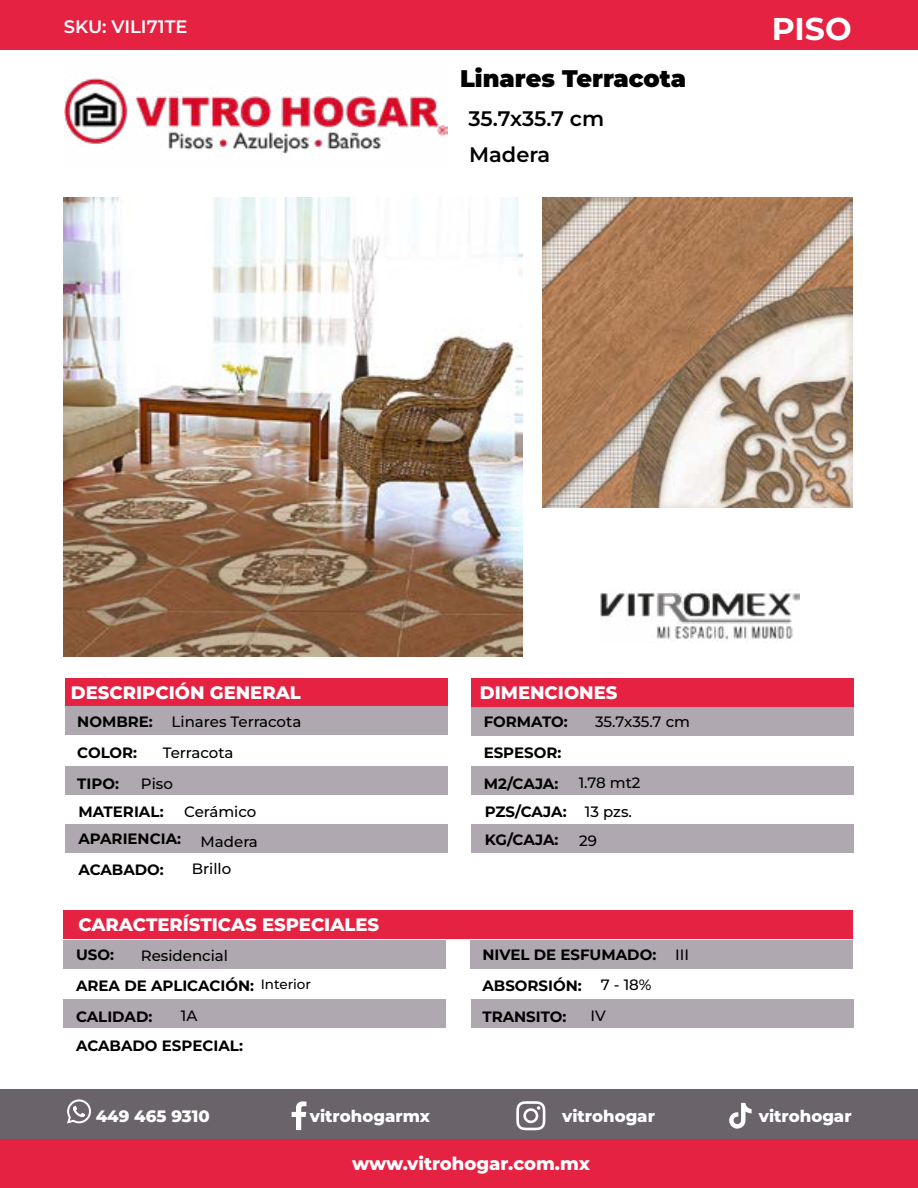
<style>
.page{position:relative;width:918px;height:1188px;background:#fff}
.page>*{position:absolute;margin:0;border:0;box-sizing:border-box;transform-origin:0 0}
.t1{font:700 31.5px "Montserrat";color:#fff}
.t2{font:900 24px "Montserrat";color:#000}
.t3{font:600 21px "Montserrat";color:#000}
.t4{font:800 18px "Montserrat";color:#fff}
.t5{font:600 18px "Montserrat";color:#fff}
.t6{font:800 16.5px "Montserrat";color:#fff}
.t7{font:700 15px "Montserrat";color:#000}
.t8{font:500 15px "Montserrat";color:#000}
.t9{font:500 13.5px "Montserrat";color:#000}
</style>
<div class="page">
<div style="left:65px;top:678px;width:382px;height:28px;background:#e62243"></div>
<div style="left:65px;top:707px;width:382px;height:28px;background:#b0a8b0"></div>
<div style="left:63px;top:940px;width:383px;height:28px;background:#b0a8b0"></div>
<div style="left:471px;top:707px;width:383px;height:28px;background:#b0a8b0"></div>
<div style="left:470px;top:940px;width:383px;height:28px;background:#b0a8b0"></div>
<div style="left:65px;top:824px;width:382px;height:28px;background:#b0a8b0"></div>
<div style="left:471px;top:824px;width:383px;height:29px;background:#b0a8b0"></div>
<div style="left:65px;top:766px;width:382px;height:29px;background:#b0a8b0"></div>
<div style="left:63px;top:1000px;width:383px;height:28px;background:#b0a8b0"></div>
<div style="left:471px;top:766px;width:383px;height:29px;background:#b0a8b0"></div>
<div style="left:471px;top:1000px;width:383px;height:28px;background:#b0a8b0"></div>
<div style="left:63px;top:910px;width:790px;height:28px;background:#e62243"></div>
<div style="left:471px;top:678px;width:383px;height:28px;background:#e62243"></div>
<div style="left:1px;top:1139px;width:917px;height:49px;background:#e62243"></div>
<div style="left:0;top:1089px;width:918px;height:49px;background:#6a636a"></div>
<div style="left:0;top:0;width:918px;height:49px;background:#e62243"></div>
<svg style="left:67px;top:1099px;width:24px;height:25px"></svg>
<svg style="left:292px;top:1101px;width:14px;height:29px"></svg>
<svg style="left:516px;top:1101px;width:29px;height:29px"></svg>
<svg style="left:729px;top:1103px;width:23px;height:26px"></svg>
<img style="left:64px;top:77px;width:383px;height:77px">
<img style="left:601px;top:589px;width:198px;height:52px">
<img style="left:542px;top:197px;width:311px;height:311px">
<img style="left:64px;top:197px;width:459px;height:459px">
<p class="t5" style="left:64px;top:15px;width:125px">SKU: VILI71TE</p>
<p class="t1" style="left:772px;top:7px;width:81px">PISO</p>
<p class="t2" style="left:460px;top:63px;width:228px">Linares Terracota</p>
<p class="t3" style="left:469px;top:105px;width:137px">35.7x35.7 cm</p>
<p class="t3" style="left:469px;top:140px;width:82px">Madera</p>
<p class="t4" style="left:71px;top:681px;width:231px">DESCRIPCIÓN GENERAL</p>
<p class="t4" style="left:480px;top:681px;width:139px">DIMENCIONES</p>
<p class="t8" style="left:172px;top:712px;width:131px">Linares Terracota</p>
<p class="t8" style="left:163px;top:743px;width:72px">Terracota</p>
<p class="t8" style="left:141px;top:773px;width:34px">Piso</p>
<p class="t8" style="left:184px;top:802px;width:74px">Cerámico</p>
<p class="t8" style="left:201px;top:832px;width:59px">Madera</p>
<p class="t7" style="left:77px;top:712px;width:77px">NOMBRE:</p>
<p class="t7" style="left:484px;top:712px;width:86px">FORMATO:</p>
<p class="t7" style="left:77px;top:743px;width:61px">COLOR:</p>
<p class="t7" style="left:484px;top:743px;width:79px">ESPESOR:</p>
<p class="t7" style="left:484px;top:774px;width:76px">M2/CAJA:</p>
<p class="t7" style="left:77px;top:773px;width:43px">TIPO:</p>
<p class="t7" style="left:78px;top:801px;width:87px">MATERIAL:</p>
<p class="t7" style="left:485px;top:801px;width:83px">PZS/CAJA:</p>
<p class="t7" style="left:78px;top:829px;width:104px">APARIENCIA:</p>
<p class="t7" style="left:485px;top:829px;width:75px">KG/CAJA:</p>
<p class="t7" style="left:78px;top:860px;width:87px">ACABADO:</p>
<p class="t8" style="left:192px;top:859px;width:41px">Brillo</p>
<p class="t8" style="left:595px;top:711px;width:96px">35.7x35.7 cm</p>
<p class="t8" style="left:579px;top:772px;width:63px">1.78 mt2</p>
<p class="t8" style="left:585px;top:801px;width:49px">13 pzs.</p>
<p class="t8" style="left:579px;top:831px;width:19px">29</p>
<p class="t4" style="left:78px;top:913px;width:302px">CARACTERÍSTICAS ESPECIALES</p>
<p class="t7" style="left:76px;top:945px;width:39px">USO:</p>
<p class="t7" style="left:482px;top:945px;width:175px">NIVEL DE ESFUMADO:</p>
<p class="t8" style="left:141px;top:946px;width:89px">Residencial</p>
<p class="t8" style="left:675px;top:945px;width:15px">III</p>
<p class="t8" style="left:601px;top:975px;width:52px">7 - 18%</p>
<p class="t8" style="left:591px;top:1006px;width:17px">IV</p>
<p class="t7" style="left:76px;top:976px;width:180px">AREA DE APLICACIÓN:</p>
<p class="t7" style="left:482px;top:976px;width:101px">ABSORSIÓN:</p>
<p class="t9" style="left:261px;top:975px;width:52px">Interior</p>
<p class="t8" style="left:181px;top:1006px;width:18px">1A</p>
<p class="t7" style="left:482px;top:1007px;width:86px">TRANSITO:</p>
<p class="t7" style="left:76px;top:1007px;width:78px">CALIDAD:</p>
<p class="t7" style="left:76px;top:1035px;width:169px">ACABADO ESPECIAL:</p>
<p class="t6" style="left:96px;top:1105px;width:116px">449 465 9310</p>
<p class="t6" style="left:310px;top:1105px;width:122px">vitrohogarmx</p>
<p class="t6" style="left:562px;top:1105px;width:94px">vitrohogar</p>
<p class="t6" style="left:759px;top:1105px;width:94px">vitrohogar</p>
<p class="t4" style="left:352px;top:1152px;width:239px">www.vitrohogar.com.mx</p>
</div>
